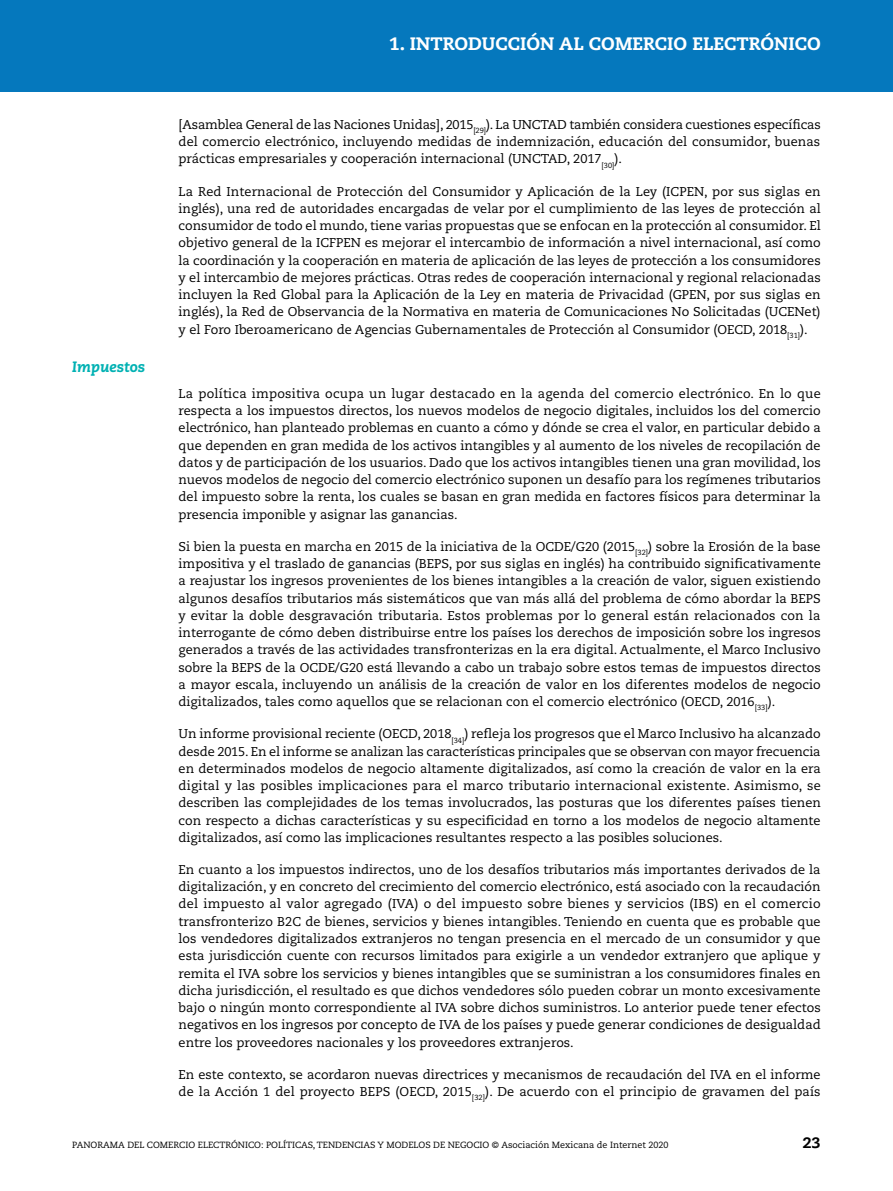
<style>
.page{position:relative;width:893px;height:1191px;background:#fff}
.page>*{position:absolute;margin:0;border:0;box-sizing:border-box;transform-origin:0 0}
.t1{font:800 18px "Caecilia LT Std";color:#fff}
.ST1_2{font:italic 800 15px "Caecilia LT Std";color:#00b1b3}
.t2{font:800 15px "Caecilia LT Std";color:#000}
.t3{font:12.75px/17.2px "Caecilia LT Std";color:#000;text-align:justify}
.t4{font:9px "Caecilia LT Std";color:#000}
</style>
<div class="page">
<div style="left:0;top:0;width:893px;height:91px;background:#0578bd"></div>
<h1 class="t1" style="left:389px;top:33px;width:433px">1. INTRODUCCIÓN AL COMERCIO ELECTRÓNICO</h1>
<p class="ST1_2" style="left:72px;top:358px;width:75px">Impuestos</p>
<p class="t3" style="left:179px;top:116px;width:644px">[Asamblea General de las Naciones Unidas], 2015<sub>[29]</sub>). La UNCTAD también considera cuestiones específicas del comercio electrónico, incluyendo medidas de indemnización, educación del consumidor, buenas prácticas empresariales y cooperación internacional (UNCTAD, 2017<sub>[30]</sub>).</p>
<p class="t3" style="left:179px;top:183px;width:644px">La Red Internacional de Protección del Consumidor y Aplicación de la Ley (ICPEN, por sus siglas en inglés), una red de autoridades encargadas de velar por el cumplimiento de las leyes de protección al consumidor de todo el mundo, tiene varias propuestas que se enfocan en la protección al consumidor. El objetivo general de la ICFPEN es mejorar el intercambio de información a nivel internacional, así como la coordinación y la cooperación en materia de aplicación de las leyes de protección a los consumidores y el intercambio de mejores prácticas. Otras redes de cooperación internacional y regional relacionadas incluyen la Red Global para la Aplicación de la Ley en materia de Privacidad (GPEN, por sus siglas en inglés), la Red de Observancia de la Normativa en materia de Comunicaciones No Solicitadas (UCENet) y el Foro Iberoamericano de Agencias Gubernamentales de Protección al Consumidor (OECD, 2018<sub>[31]</sub>).</p>
<p class="t3" style="left:179px;top:385px;width:644px">La política impositiva ocupa un lugar destacado en la agenda del comercio electrónico. En lo que respecta a los impuestos directos, los nuevos modelos de negocio digitales, incluidos los del comercio electrónico, han planteado problemas en cuanto a cómo y dónde se crea el valor, en particular debido a que dependen en gran medida de los activos intangibles y al aumento de los niveles de recopilación de datos y de participación de los usuarios. Dado que los activos intangibles tienen una gran movilidad, los nuevos modelos de negocio del comercio electrónico suponen un desafío para los regímenes tributarios del impuesto sobre la renta, los cuales se basan en gran medida en factores físicos para determinar la presencia imponible y asignar las ganancias.</p>
<p class="t3" style="left:179px;top:538px;width:644px">Si bien la puesta en marcha en 2015 de la iniciativa de la OCDE/G20 (2015<sub>[32]</sub>) sobre la Erosión de la base impositiva y el traslado de ganancias (BEPS, por sus siglas en inglés) ha contribuido significativamente a reajustar los ingresos provenientes de los bienes intangibles a la creación de valor, siguen existiendo algunos desafíos tributarios más sistemáticos que van más allá del problema de cómo abordar la BEPS y evitar la doble desgravación tributaria. Estos problemas por lo general están relacionados con la interrogante de cómo deben distribuirse entre los países los derechos de imposición sobre los ingresos generados a través de las actividades transfronterizas en la era digital. Actualmente, el Marco Inclusivo sobre la BEPS de la OCDE/G20 está llevando a cabo un trabajo sobre estos temas de impuestos directos a mayor escala, incluyendo un análisis de la creación de valor en los diferentes modelos de negocio digitalizados, tales como aquellos que se relacionan con el comercio electrónico (OECD, 2016<sub>[33]</sub>).</p>
<p class="t3" style="left:179px;top:725px;width:644px">Un informe provisional reciente (OECD, 2018<sub>[34]</sub>) refleja los progresos que el Marco Inclusivo ha alcanzado desde 2015. En el informe se analizan las características principales que se observan con mayor frecuencia en determinados modelos de negocio altamente digitalizados, así como la creación de valor en la era digital y las posibles implicaciones para el marco tributario internacional existente. Asimismo, se describen las complejidades de los temas involucrados, las posturas que los diferentes países tienen con respecto a dichas características y su especificidad en torno a los modelos de negocio altamente digitalizados, así como las implicaciones resultantes respecto a las posibles soluciones.</p>
<p class="t3" style="left:179px;top:861px;width:644px">En cuanto a los impuestos indirectos, uno de los desafíos tributarios más importantes derivados de la digitalización, y en concreto del crecimiento del comercio electrónico, está asociado con la recaudación del impuesto al valor agregado (IVA) o del impuesto sobre bienes y servicios (IBS) en el comercio transfronterizo B2C de bienes, servicios y bienes intangibles. Teniendo en cuenta que es probable que los vendedores digitalizados extranjeros no tengan presencia en el mercado de un consumidor y que esta jurisdicción cuente con recursos limitados para exigirle a un vendedor extranjero que aplique y remita el IVA sobre los servicios y bienes intangibles que se suministran a los consumidores finales en dicha jurisdicción, el resultado es que dichos vendedores sólo pueden cobrar un monto excesivamente bajo o ningún monto correspondiente al IVA sobre dichos suministros. Lo anterior puede tener efectos negativos en los ingresos por concepto de IVA de los países y puede generar condiciones de desigualdad entre los proveedores nacionales y los proveedores extranjeros.</p>
<p class="t3" style="left:179px;top:1065px;width:644px">En este contexto, se acordaron nuevas directrices y mecanismos de recaudación del IVA en el informe de la Acción 1 del proyecto BEPS (OECD, 2015<sub>[32]</sub>). De acuerdo con el principio de gravamen del país</p>
<p class="t4" style="left:72px;top:1140px;width:598px">PANORAMA DEL COMERCIO ELECTRÓNICO: POLÍTICAS, TENDENCIAS Y MODELOS DE NEGOCIO © Asociación Mexicana de Internet 2020</p>
<p class="t2" style="left:803px;top:1133px;width:19px">23</p>
</div>
